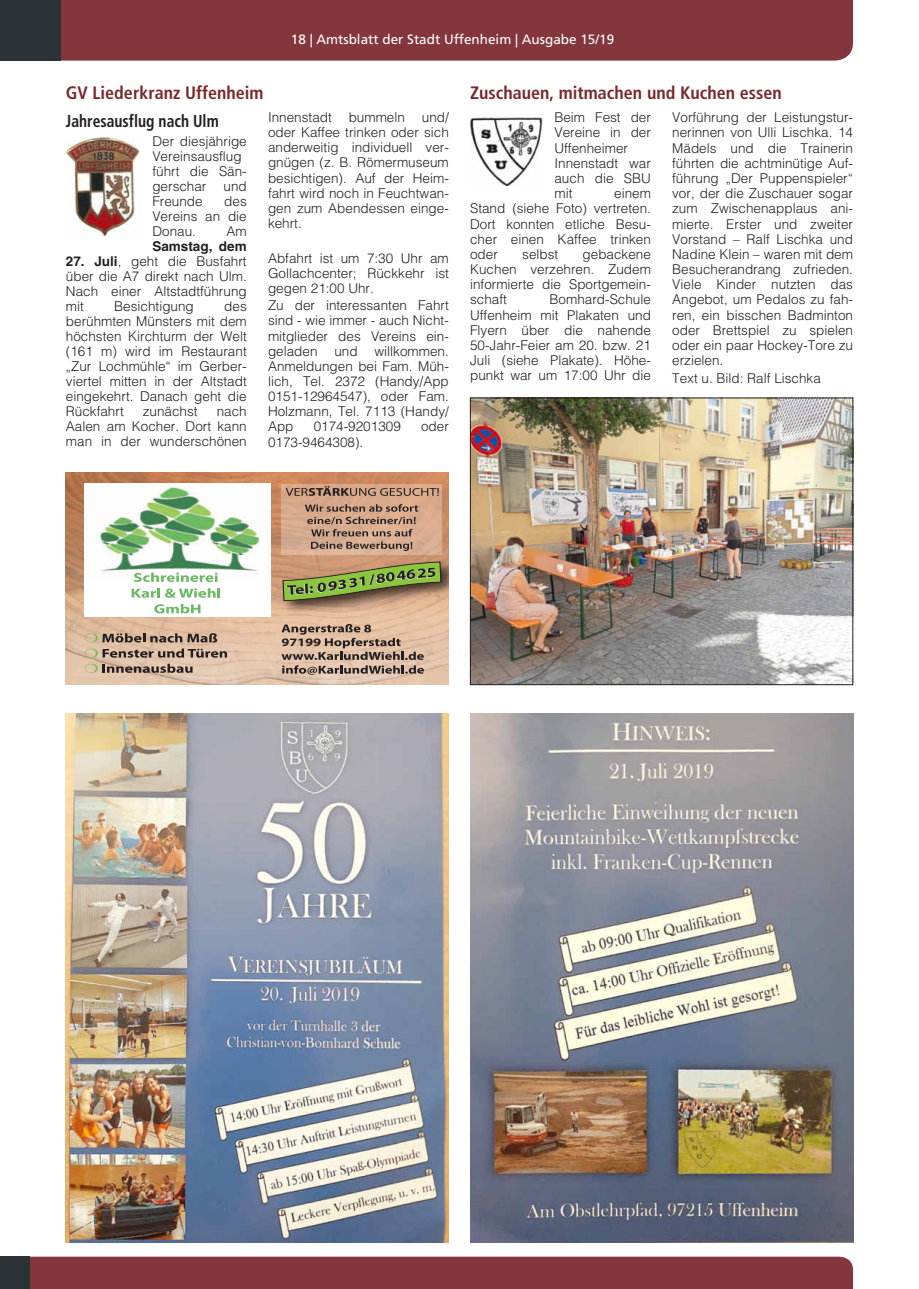
<style>
.page{position:relative;width:919px;height:1289px;background:#fff}
.page>*{position:absolute;margin:0;border:0;box-sizing:border-box;transform-origin:0 0}
.t1{font:700 condensed 18px "Frutiger LT";color:#7a2a2d}
.t2{font:700 condensed 17.25px "Frutiger LT";color:#231f20;scale:.9 1}
.t3{font:300 13.5px/15.1px "Helvetica LT";color:#231f20;text-align:justify}
.t4{font:13.5px "Frutiger LT";color:#fff}
.t5{font:700 13.5px "Helvetica LT";color:#231f20}
.s1{font-weight:700}
</style>
<div class="page">
<div style="left:30px;top:1256px;width:823px;height:32px;background:#83363c"></div>
<div style="left:0;top:1256px;width:30px;height:32px;background:#2c3235"></div>
<div style="left:61px;top:0;width:792px;height:61px;background:#83363c"></div>
<div style="left:0;top:0;width:61px;height:61px;background:#2c3235"></div>
<img style="left:470px;top:713px;width:383px;height:529px">
<img style="left:66px;top:713px;width:383px;height:529px">
<img style="left:470px;top:115px;width:72px;height:71px">
<img style="left:472px;top:400px;width:379px;height:283px">
<div style="left:470px;top:398px;width:383px;height:287px;border:1px solid #231f20"></div>
<img style="left:66px;top:137px;width:74px;height:100px">
<img style="left:66px;top:472px;width:383px;height:213px">
<svg style="left:281px;top:624px;width:143px;height:50px;background:#b29986"></svg>
<img style="left:274px;top:555px;width:175px;height:64px">
<svg style="left:282px;top:561px;width:160px;height:40px;background:#8e8d51"></svg>
<img style="left:85px;top:483px;width:186px;height:97px">
<div style="left:85px;top:580px;width:186px;height:37px;background:#fff"></div>
<svg style="left:134px;top:572px;width:84px;height:10px"></svg>
<svg style="left:132px;top:588px;width:88px;height:9px"></svg>
<svg style="left:154px;top:604px;width:46px;height:9px"></svg>
<div style="left:281px;top:484px;width:161px;height:70px;background:linear-gradient(to bottom,#daa888,#d6ae94)"></div>
<svg style="left:305px;top:504px;width:113px;height:47px;background:#b38f79"></svg>
<svg style="left:285px;top:486px;width:154px;height:10px;background:#a5806a"></svg>
<svg style="left:85px;top:633px;width:132px;height:9px"></svg>
<svg style="left:85px;top:648px;width:142px;height:9px"></svg>
<svg style="left:85px;top:663px;width:108px;height:10px"></svg>
<p class="t4" style="left:291px;top:32px;width:325px">18 | Amtsblatt der Stadt Uffenheim | Ausgabe 15/19</p>
<h1 class="t1" style="left:470px;top:82px;width:313px">Zuschauen, mitmachen und Kuchen essen</h1>
<p class="t3" style="left:554px;top:110px;width:98px;text-align:left">Beim Fest der<br>Vereine in der<br>Uffenheimer<br>Innenstadt war auch die SBU mit</p>
<h1 class="t1" style="left:66px;top:82px;width:199px">GV Liederkranz Uffenheim</h1>
<p class="t2" style="left:66px;top:110px;width:171px">Jahresausflug nach Ulm</p>
<p class="t3" style="left:152px;top:133px;width:96px;text-align:left">Der diesjährige<br>Vereinsausflug führt die Sän&shy;gerschar</p>
<p class="t3" style="left:268px;top:109px;width:182px">Innenstadt bummeln und/ oder Kaffee trinken oder sich anderweitig individuell ver&shy;gnügen (z. B. Römermuseum besichtigen). Auf der Heim&shy;fahrt wird noch in Feuchtwan&shy;gen zum Abendessen einge&shy;kehrt.</p>
<p class="t3" style="left:268px;top:250px;width:182px">Abfahrt ist um 7:30 Uhr am Gollachcenter; Rückkehr ist gegen 21:00 Uhr.</p>
<p class="t3" style="left:268px;top:298px;width:182px;text-align:left">Zu der interessanten Fahrt sind - wie immer - auch Nicht&shy;mitglieder des Vereins ein&shy;geladen und willkommen.<br>Anmeldungen bei Fam. Müh&shy;lich, Tel. 2372 (Handy/App<br>0151-12964547), oder Fam.<br>Holzmann, Tel. 7113 (Handy/<br>App</p>
<p class="t3" style="left:672px;top:110px;width:182px;text-align:left">Vorführung der Leistungstur&shy;nerinnen von Ulli Lischka. 14<br>Mädels und die Trainerin führten die achtminütige Auf&shy;führung „Der Puppenspieler“ vor, der die Zuschauer sogar zum Zwischenapplaus ani&shy;mierte. Erster und zweiter<br>Vorstand – Ralf Lischka und<br>Nadine Klein – waren mit dem<br>Besucherandrang zufrieden.<br>Viele Kinder nutzten das<br>Angebot, um Pedalos zu fah&shy;ren, ein bisschen Badminton oder Brettspiel zu spielen oder ein paar Hockey-Tore zu erzielen.</p>
<p class="t3" style="left:672px;top:370px;width:150px">Text u. Bild: Ralf Lischka</p>
<p class="t3" style="left:223px;top:178px;width:25px">und</p>
<p class="t3" style="left:470px;top:186px;width:182px;text-align:left;text-indent:144px">einem<br>Stand (siehe Foto) vertreten.<br>Dort konnten etliche Besu&shy;cher einen Kaffee trinken oder</p>
<p class="t3" style="left:152px;top:193px;width:96px;text-indent:72px">des Vereins an die Donau.</p>
<p class="t3" style="left:152px;top:193px;width:52px">Freunde</p>
<p class="t3" style="left:226px;top:223px;width:22px">Am</p>
<p class="t5" style="left:152px;top:238px;width:96px">Samstag, dem</p>
<p class="t3" style="left:66px;top:254px;width:182px;text-align:left"><span class="s1">27. Juli</span>, geht die Busfahrt über die A7 direkt nach Ulm.<br>Nach einer Altstadtführung mit</p>
<p class="t3" style="left:470px;top:246px;width:182px;text-indent:112px">gebackene Kuchen verzehren. Zudem informierte die Sportgemein&shy;schaft</p>
<p class="t3" style="left:522px;top:246px;width:38px">selbst</p>
<p class="t3" style="left:470px;top:292px;width:182px;text-indent:79px">Bomhard-Schule Uffenheim mit Plakaten und Flyern über die nahende 50-Jahr-Feier am 20. bzw. 21<br>Juli (siehe Plakate). Höhe&shy;punkt war um 17:00 Uhr die</p>
<p class="t3" style="left:66px;top:299px;width:182px;text-indent:158px">des berühmten Münsters mit dem höchsten Kirchturm der Welt (161 m) wird im Restaurant „Zur Lochmühle“ im Gerber&shy;viertel mitten in der Altstadt eingekehrt. Danach geht die Rückfahrt</p>
<p class="t3" style="left:114px;top:298px;width:81px">Besichtigung</p>
<p class="t3" style="left:66px;top:404px;width:182px;text-indent:151px">nach Aalen am Kocher. Dort kann man in der wunderschönen</p>
<p class="t3" style="left:143px;top:404px;width:56px">zunächst</p>
<p class="t3" style="left:314px;top:419px;width:89px">0174-9201309</p>
<p class="t3" style="left:421px;top:419px;width:29px">oder</p>
<p class="t3" style="left:268px;top:434px;width:94px">0173-9464308).</p>
</div>
